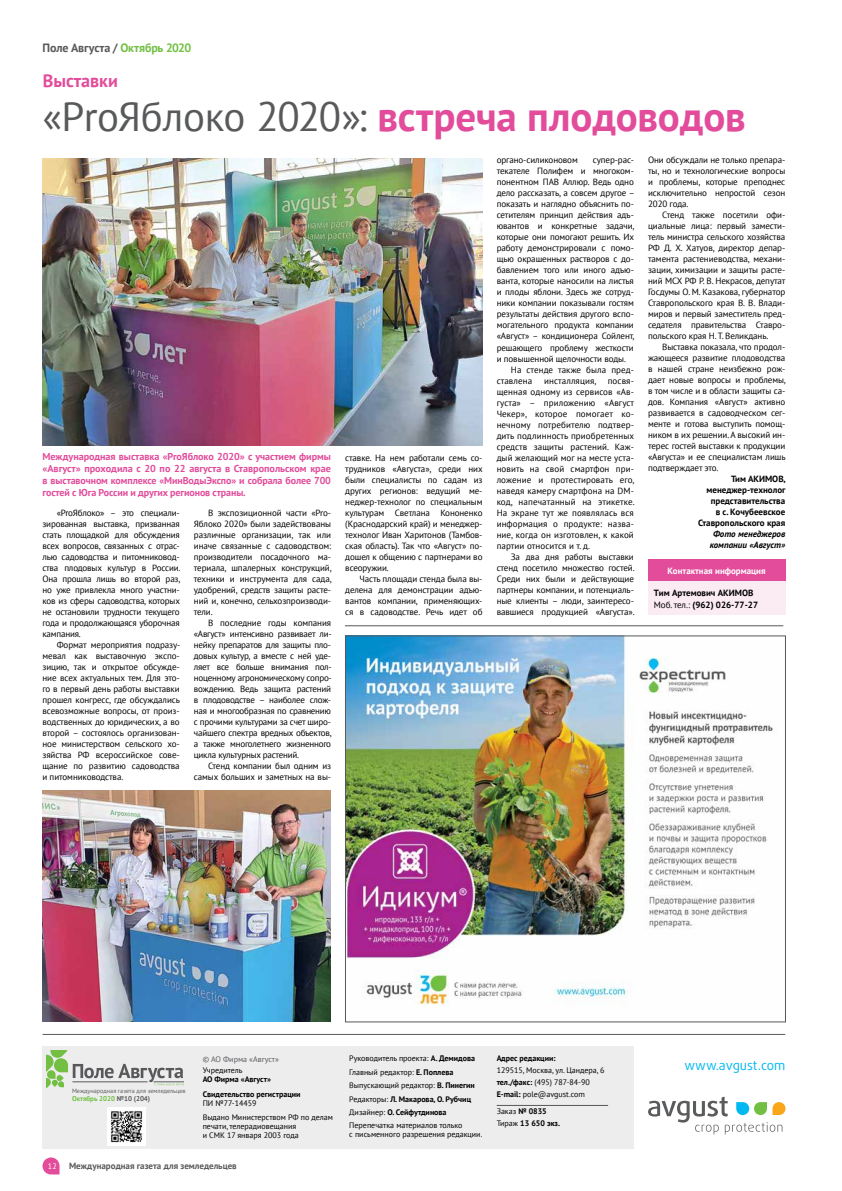
<style>
.page{position:relative;width:842px;height:1191px;background:#fff}
.page>*{position:absolute;margin:0;border:0;box-sizing:border-box;transform-origin:0 0}
.t1{font:700 41px "PT Sans";letter-spacing:-.005em;color:#e24c9b}
.t2{font:700 18px "PT Sans";color:#e24c9b}
.t3{font:13px "Daxline Pro";color:#00b9f1}
.t4{font:700 12px "PT Sans";letter-spacing:-.015em;color:#58595b}
.t5{font:700 10px/12px "PT Sans";letter-spacing:-.01em;color:#e24c9b;text-align:justify}
.t6{font:9px/11px "PT Sans";letter-spacing:-.01em;color:#000;text-align:justify}
.t7{font:700 9px/11px "PT Sans";color:#000;text-align:right}
.t8{font:9px "PT Sans";letter-spacing:.01em;color:#000}
.t9{font:700 9px "PT Sans";color:#58595b}
.t10{font:italic 700 9px/11px "PT Sans";color:#000;text-align:center}
.t11{font:700 9px "PT Sans";color:#fff}
.t12{font:8px/13.4px "PT Sans";color:#000}
.t13{font:700 8px/14.7px "PT Sans";color:#000}
.t14{font:8px "PT Sans";color:#5a5b5d}
.t15{font:8px "PT Sans";color:#fff}
.t16{font:700 7px "PT Sans";color:#72bf44}
.t17{font:6.2px "PT Sans";color:#5a5b5d}
.s1{color:#72bf44}
.s2{font-weight:400;color:#58595b}
.s3{font-weight:400}
.s4{color:#5a5b5d}
.s5{font-weight:700}
</style>
<div class="page">
<svg style="left:43px;top:1157px;width:17px;height:17px"></svg>
<svg style="left:648px;top:1096px;width:137px;height:38px"></svg>
<hr style="left:43px;top:1034px;width:742px;height:1px;background:#58595b">
<div style="left:43px;top:1046px;width:591px;height:103px;background:#ededee"></div>
<svg style="left:47px;top:1051px;width:137px;height:37px"></svg>
<hr style="left:497px;top:1105px;width:111px;height:1px;background:#58595b">
<img style="left:107px;top:1107px;width:38px;height:38px">
<hr style="left:345px;top:625px;width:438px;height:1px;background:#58595b">
<img style="left:347px;top:637px;width:426px;height:368px">
<img style="left:42px;top:791px;width:289px;height:231px">
<img style="left:43px;top:158px;width:439px;height:287px">
<div style="left:648px;top:559px;width:137px;height:23px;background:#e24c9b"></div>
<div style="left:648px;top:582px;width:137px;height:33px;background:#fbebf3"></div>
<h3 class="t4" style="left:43px;top:40px;width:150px">Поле Августа / <span class="s1">Октябрь 2020</span></h3>
<h2 class="t2" style="left:43px;top:68px;width:77px">Выставки</h2>
<h1 class="t1" style="left:43px;top:90px;width:705px"><span class="s2">«ProЯблоко 2020»:</span> встреча плодоводов</h1>
<p class="t5" style="left:43px;top:450px;width:290px">Международная выставка «ProЯблоко 2020» с участием фирмы «Август» проходила c 20 по 22 августа в Ставропольском крае в выставочном комплексе «МинВодыЭкспо» и собрала более 700 гостей с Юга России и других регионов страны.</p>
<p class="t6" style="left:43px;top:507px;width:139px;text-indent:14px">«ProЯблоко» – это специали&shy;зированная выставка, призванная стать площадкой для обсуждения всех вопросов, связанных с отрас&shy;лью садоводства и питомниковод&shy;ства плодовых культур в России.<br>Она прошла лишь во второй раз, но уже привлекла много участни&shy;ков из сферы садоводства, которых не остановили трудности текущего года и продолжающаяся уборочная кампания.</p>
<p class="t6" style="left:43px;top:639px;width:139px;text-indent:14px">Формат мероприятия подразу&shy;мевал как выставочную экспо&shy;зицию, так и открытое обсужде&shy;ние всех актуальных тем. Для это&shy;го в первый день работы выставки прошел конгресс, где обсуждались всевозможные вопросы, от произ&shy;водственных до юридических, а во второй – состоялось организован&shy;ное министерством сельского хо&shy;зяйства РФ всероссийское сове&shy;щание по развитию садоводства и питомниководства.</p>
<p class="t6" style="left:194px;top:507px;width:139px;text-indent:14px">В экспозиционной части «Pro-Яблоко 2020» были задействованы различные организации, так или иначе связанные с садоводством: производители посадочного ма&shy;териала, шпалерных конструкций, техники и инструмента для сада, удобрений, средств защиты расте&shy;ний и, конечно, сельхозпроизводи&shy;тели.</p>
<p class="t6" style="left:194px;top:617px;width:139px;text-indent:14px">В последние годы компания «Август» интенсивно развивает ли&shy;нейку препаратов для защиты пло&shy;довых культур, а вместе с ней уде&shy;ляет все больше внимания пол&shy;ноценному агрономическому сопро&shy;вождению. Ведь защита растений в плодоводстве – наиболее слож&shy;ная и многообразная по сравнению с прочими культурами за счет широ&shy;чайшего спектра вредных объектов, а также многолетнего жизненного цикла культурных растений.</p>
<p class="t6" style="left:194px;top:760px;width:139px;text-align:right">Стенд компании был одним из самых больших и заметных на вы-</p>
<p class="t6" style="left:345px;top:452px;width:139px">ставке. На нем работали семь со&shy;трудников «Августа», среди них были специалисты по садам из других регионов: ведущий ме&shy;неджер-технолог по специальным культурам Светлана Кононенко (Краснодарский край) и менеджер&shy;технолог Иван Харитонов (Тамбов&shy;ская область). Так что «Август» по&shy;дошел к общению с партнерами во всеоружии.</p>
<p class="t6" style="left:345px;top:573px;width:139px;text-indent:14px">Часть площади стенда была вы&shy;делена для демонстрации адъю&shy;вантов компании, применяющих&shy;ся в садоводстве. Речь идет об</p>
<p class="t6" style="left:497px;top:155px;width:83px">органо-силиконовом</p>
<p class="t6" style="left:593px;top:155px;width:43px">супер-рас-</p>
<p class="t6" style="left:497px;top:166px;width:139px">текателе Полифем и многоком-</p>
<p class="t6" style="left:497px;top:177px;width:139px">понентном ПАВ Аллюр. Ведь одно</p>
<p class="t6" style="left:497px;top:188px;width:139px">дело рассказать, а совсем другое –</p>
<p class="t6" style="left:497px;top:199px;width:139px">показать и наглядно объяснить по-</p>
<p class="t6" style="left:497px;top:210px;width:139px">сетителям принцип действия адъ-</p>
<p class="t6" style="left:497px;top:221px;width:139px">ювантов и конкретные задачи,</p>
<p class="t6" style="left:497px;top:232px;width:139px">которые они помогают решить. Их</p>
<p class="t6" style="left:497px;top:243px;width:139px">работу демонстрировали с помо-</p>
<p class="t6" style="left:497px;top:254px;width:139px">щью окрашенных растворов с до-</p>
<p class="t6" style="left:497px;top:265px;width:139px">бавлением того или иного адъю-</p>
<p class="t6" style="left:497px;top:276px;width:139px">ванта, которые наносили на листья</p>
<p class="t6" style="left:497px;top:287px;width:139px">и плоды яблони. Здесь же сотруд-</p>
<p class="t6" style="left:497px;top:298px;width:139px">ники компании показывали гостям</p>
<p class="t6" style="left:497px;top:309px;width:139px">результаты действия другого вспо-</p>
<p class="t6" style="left:497px;top:320px;width:139px">могательного продукта компании</p>
<p class="t6" style="left:497px;top:331px;width:139px">«Август» – кондиционера Сойлент,</p>
<p class="t6" style="left:497px;top:342px;width:139px">решающего проблему жесткости</p>
<p class="t6" style="left:497px;top:353px;width:131px">и повышенной щелочности воды.</p>
<p class="t8" style="left:511px;top:363px;width:125px">На стенде также была пред-</p>
<p class="t8" style="left:497px;top:374px;width:37px">ставлена</p>
<p class="t8" style="left:544px;top:374px;width:54px">инсталляция,</p>
<p class="t6" style="left:497px;top:374px;width:139px;text-indent:111px">посвя&shy;щенная одному из сервисов «Ав&shy;густа» – приложению «Август Чекер», которое помогает ко&shy;нечному потребителю подтвер&shy;дить подлинность приобретенных средств защиты растений. Каж&shy;дый желающий мог на месте уста&shy;новить на свой смартфон при&shy;ложение и протестировать его, наведя камеру смартфона на DM&shy;код, напечатанный на этикетке.<br>На экране тут же появлялась вся информация о продукте: назва&shy;ние, когда он изготовлен, к какой партии относится и т. д.</p>
<p class="t6" style="left:497px;top:550px;width:139px;text-indent:14px">За два дня работы выставки стенд посетило множество гостей.<br>Среди них были и действующие партнеры компании, и потенциаль&shy;ные клиенты – люди, заинтересо&shy;вавшиеся продукцией «Августа».</p>
<p class="t6" style="left:648px;top:154px;width:139px">Они обсуждали не только препара&shy;ты, но и технологические вопросы и проблемы, которые преподнес исключительно непростой сезон 2020 года.</p>
<p class="t6" style="left:648px;top:209px;width:139px;text-indent:14px">Стенд также посетили офи&shy;циальные лица: первый замести&shy;тель министра сельского хозяйства РФ Д. Х. Хатуов, директор депар&shy;тамента растениеводства, механи&shy;зации, химизации и защиты расте&shy;ний МСХ РФ Р. В. Некрасов, депутат Госдумы О. М. Казакова, губернатор Ставропольского края В. В. Влади&shy;миров и первый заместитель пред&shy;седателя правительства Ставро&shy;польского края Н. Т. Великдань.</p>
<p class="t6" style="left:648px;top:341px;width:139px;text-indent:14px">Выставка показала, что продол&shy;жающееся развитие плодоводства в нашей стране неизбежно рож&shy;дает новые вопросы и проблемы, в том числе и в области защиты са&shy;дов. Компания «Август» активно развивается в садоводческом сег&shy;менте и готова выступить помощ&shy;ником в их решении. А высокий ин&shy;терес гостей выставки к продукции «Августа» и ее специалистам лишь подтверждает это.</p>
<p class="t7" style="left:698px;top:473px;width:89px">Тим АКИМОВ, менеджер-технолог представительства<br>в с. Кочубеевское<br>Ставропольского края</p>
<p class="t10" style="left:710px;top:528px;width:77px">Фото менеджеров компании «Август»</p>
<p class="t11" style="left:668px;top:565px;width:100px">Контактная информация</p>
<p class="t7" style="left:654px;top:586px;width:106px;line-height:12px;text-align:left">Тим Артемович АКИМОВ<br><span class="s3">Моб. тел.:</span> (962) 026-77-27</p>
<p class="t17" style="left:72px;top:1087px;width:115px">Международная газета для земледельцев</p>
<p class="t16" style="left:72px;top:1094px;width:80px">Октябрь 2020 <span class="s4">№10 (204)</span></p>
<p class="t13" style="left:497px;top:1050px;width:60px">Адрес редакции:</p>
<p class="t12" style="left:497px;top:1064px;width:109px;line-height:11.8px">129515, Москва, ул. Цандера, 6 <span class="s5">тел./факс:</span> (495) 787-84-90<br><span class="s5">E-mail:</span> pole@avgust.com</p>
<p class="t13" style="left:497px;top:1105px;width:65px;line-height:11.8px"><span class="s3">Заказ</span> № 0835<br><span class="s3">Тираж</span> 13 650 экз.</p>
<p class="t12" style="left:349px;top:1051px;width:127px">Руководитель проекта: <span class="s5">А. Демидова<br></span>Главный редактор: <span class="s5">Е. Поплева<br></span>Выпускающий редактор: <span class="s5">В. Пинегин<br></span>Редакторы: <span class="s5">Л. Макарова, О. Рубчиц<br></span>Дизайнер: <span class="s5">О. Сейфутдинова<br></span>Перепечатка материалов только</p>
<p class="t12" style="left:349px;top:1127px;width:135px">с письменного разрешения редакции.</p>
<p class="t14" style="left:203px;top:1053px;width:78px">© АО Фирма «Август»</p>
<p class="t12" style="left:203px;top:1063px;width:41px">Учредитель</p>
<h3 class="t3" style="left:684px;top:1056px;width:102px">www.avgust.com</h3>
<p class="t13" style="left:203px;top:1071px;width:99px">АО Фирма «Август»<br>Свидетельство регистрации</p>
<p class="t12" style="left:203px;top:1095px;width:132px;line-height:14.7px">ПИ №77-14459<br>Выдано Министерством РФ по делам</p>
<p class="t12" style="left:203px;top:1121px;width:98px;line-height:9px">печати, телерадиовещания и СМК 17 января 2003 года</p>
<p class="t15" style="left:48px;top:1161px;width:10px">12</p>
<p class="t9" style="left:69px;top:1160px;width:169px">Международная газета для земледельцев</p>
</div>
